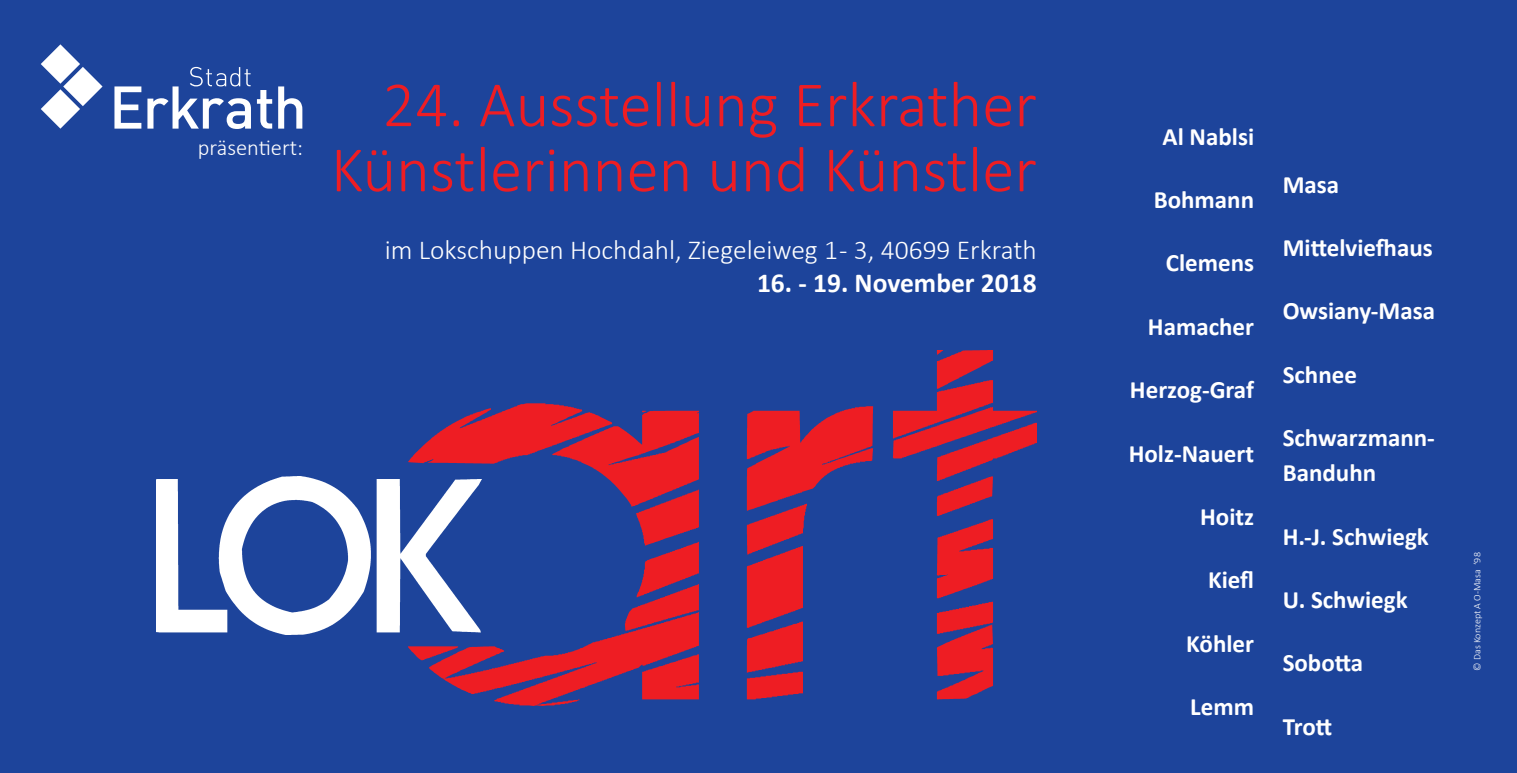
<style>
.page{position:relative;width:1517px;height:773px;background:#fff}
.page>*{position:absolute;margin:0;border:0;box-sizing:border-box;transform-origin:0 0}
.t1{font:300 65px/65px "Calibri";color:#ee1d23;text-align:right}
.t2{font:300 27.5px "Calibri";color:#fff}
.t3{font:700 27.5px "Calibri";color:#fff}
.t4{font:700 25px/35px "Calibri";color:#fff}
.t5{font:300 22.5px "Calibri";color:#fff}
.t6{font:300 10px "Calibri";color:#fff}
</style>
<div class="page">
<div style="left:0;top:0;width:1517px;height:772px;background:#1d449b"></div>
<img style="left:409px;top:350px;width:627px;height:355px">
<img style="left:157px;top:476px;width:325px;height:158px">
<svg style="left:114px;top:86px;width:27px;height:43px"></svg>
<svg style="left:257px;top:90px;width:15px;height:39px"></svg>
<svg style="left:278px;top:86px;width:24px;height:43px"></svg>
<svg style="left:147px;top:67px;width:104px;height:62px"></svg>
<svg style="left:41px;top:44px;width:62px;height:85px"></svg>
<p class="t5" style="left:198px;top:133px;width:107px">präsentiert:</p>
<h1 class="t1" style="left:331px;top:71px;width:707px">24. Ausstellung Erkrather<br>Künstlerinnen und Künstler</h1>
<p class="t2" style="left:385px;top:233px;width:653px">im Lokschuppen Hochdahl, Ziegeleiweg 1 - 3, 40699 Erkrath</p>
<p class="t3" style="left:757px;top:265px;width:281px">16. - 19. November 2018</p>
<p class="t4" style="left:1162px;top:119px;width:93px">Al Nablsi</p>
<p class="t4" style="left:1153px;top:182px;width:102px">Bohmann</p>
<p class="t4" style="left:1165px;top:245px;width:90px">Clemens</p>
<p class="t4" style="left:1148px;top:309px;width:108px">Hamacher</p>
<p class="t4" style="left:1130px;top:372px;width:126px">Herzog-Graf</p>
<p class="t4" style="left:1128px;top:435px;width:127px">Holz-Nauert</p>
<p class="t4" style="left:1200px;top:499px;width:55px">Hoitz</p>
<p class="t4" style="left:1208px;top:562px;width:48px">Kiefl</p>
<p class="t4" style="left:1186px;top:626px;width:69px">Köhler</p>
<p class="t4" style="left:1190px;top:689px;width:65px">Lemm</p>
<p class="t4" style="left:1282px;top:167px;width:58px">Masa</p>
<p class="t4" style="left:1282px;top:230px;width:152px">Mittelviefhaus</p>
<p class="t4" style="left:1282px;top:293px;width:154px">Owsiany-Masa</p>
<p class="t4" style="left:1282px;top:357px;width:76px">Schnee</p>
<p class="t4" style="left:1282px;top:420px;width:154px">Schwarzmann-<br>Banduhn</p>
<p class="t4" style="left:1282px;top:518px;width:148px">H.-J. Schwiegk</p>
<p class="t4" style="left:1282px;top:582px;width:127px">U. Schwiegk</p>
<p class="t4" style="left:1282px;top:645px;width:82px">Sobotta</p>
<p class="t4" style="left:1282px;top:708px;width:51px">Trott</p>
<p class="t6" style="left:1471px;top:670px;width:120px;rotate:-90deg">© Das Konzept A O-Masa ‘98</p>
</div>
